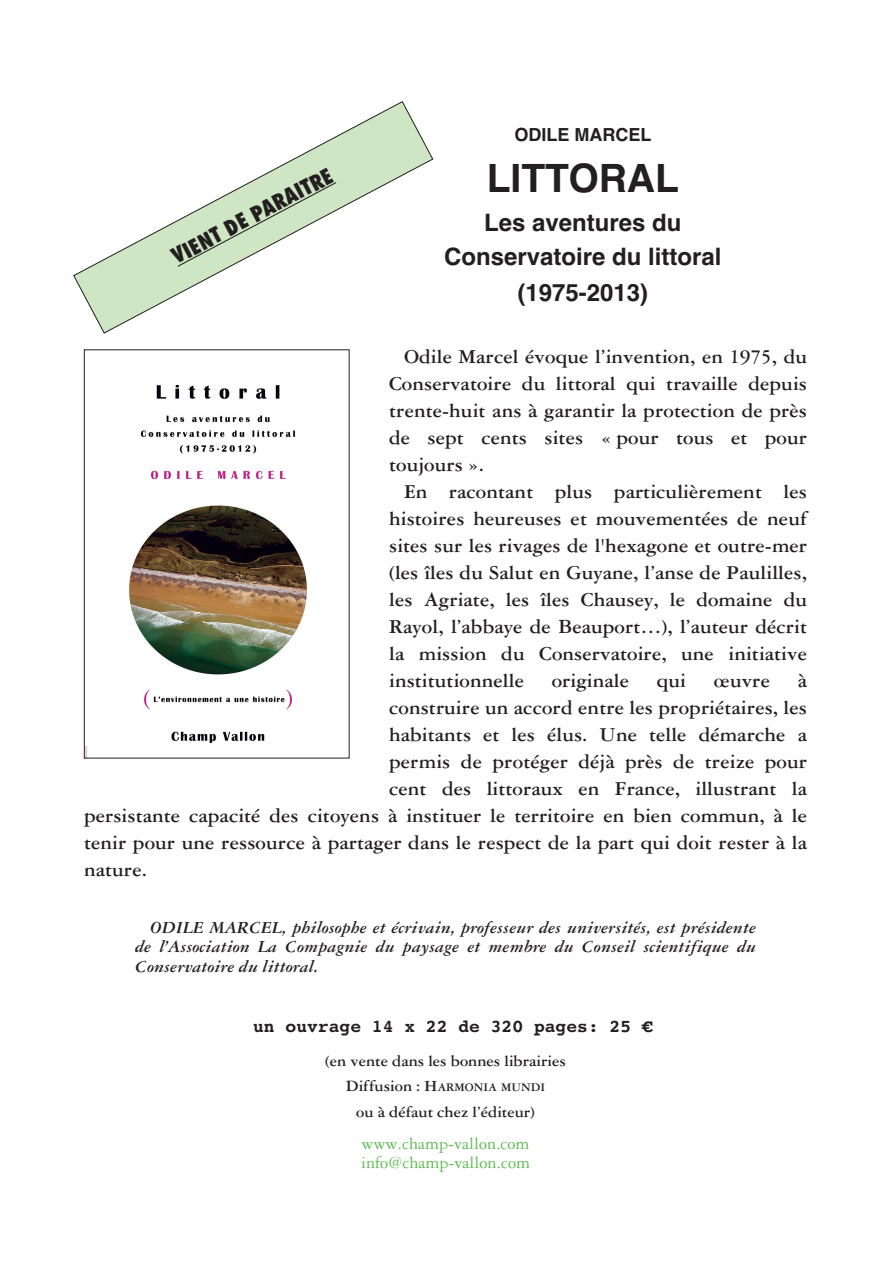
<style>
.page{position:relative;width:893px;height:1263px;background:#fff}
.page>*{position:absolute;margin:0;border:0;box-sizing:border-box;transform-origin:0 0}
.t1{font:700 39px "Helvetica";color:#231f20}
.t2{font:700 24px/34.2px "Helvetica";color:#231f20;text-align:center}
.t3{font:700 21px/27px "Garamond Three";color:#231f20;text-align:justify}
.t4{font:800 condensed 21px "Futura";color:#231f20}
.t5{font:italic 700 18px/19.5px "Garamond Three";color:#231f20;text-align:justify}
.t6{font:18px/19.5px "Garamond Three";color:#5ebb50}
.t7{font:700 18px "Courier";color:#231f20}
.t8{font:700 18px "Helvetica";color:#231f20}
.t9{font:700 16.5px "Garamond Three";color:#231f20}
.t10{font:700 12.3px "Garamond Three";color:#231f20}
.s1{font-size:16.5px}
</style>
<div class="page">
<img style="left:86px;top:384px;width:221px;height:372px">
<div style="left:84px;top:350px;width:265px;height:408px;border:1px solid #231f20"></div>
<svg style="left:74px;top:101px;width:359px;height:232px"></svg>
<svg style="left:176px;top:181px;width:161px;height:87px"></svg>
<p class="t4" style="left:169px;top:250px;width:181px;rotate:-28deg">VIENT DE PARAITRE</p>
<p class="t8" style="left:514px;top:128px;width:138px">ODILE MARCEL</p>
<h1 class="t1" style="left:487px;top:164px;width:194px">LITTORAL</h1>
<p class="t2" style="left:444px;top:207px;width:279px">Les aventures du<br>Conservatoire du littoral</p>
<p class="t2" style="left:517px;top:278px;width:132px">(1975-2013)</p>
<p class="t3" style="left:389px;top:345px;width:419px;text-indent:15px">Odile Marcel évoque l’invention, en 1975, du Conserva toire du littoral qui travaille depuis trente-huit ans à garantir la protection de près de sept cents sites « pour tous et pour toujours ».</p>
<p class="t3" style="left:389px;top:480px;width:419px;text-indent:15px">En racontant plus particulièrement les histoires heureuses et mouvementées de neuf sites sur les rivages de l'hexagone et outre-mer (les îles du Salut en Guyane, l’anse de Paulilles, les Agriate, les îles Chausey, le domaine du Rayol, l’abbaye de Beauport…), l’auteur décrit la mission du Conservatoire, une initiative institutionnelle</p>
<p class="t3" style="left:552px;top:669px;width:79px">originale</p>
<p class="t3" style="left:657px;top:669px;width:31px">qui</p>
<p class="t3" style="left:713px;top:669px;width:58px">œuvre</p>
<p class="t3" style="left:798px;top:669px;width:11px">à</p>
<p class="t3" style="left:389px;top:696px;width:419px">construire un accord entre les propriétaires, les</p>
<p class="t3" style="left:389px;top:723px;width:419px">habitants et les élus. Une telle démarche a</p>
<p class="t3" style="left:389px;top:750px;width:419px">permis de protéger déjà près de treize pour</p>
<p class="t3" style="left:389px;top:777px;width:419px">cent des littoraux en France, illustrant la</p>
<p class="t3" style="left:84px;top:804px;width:724px">persistante capacité des citoyens à instituer le territoire en bien commun, à le</p>
<p class="t3" style="left:84px;top:831px;width:724px">tenir pour une ressource à partager dans le respect de la part qui doit rester à la</p>
<p class="t3" style="left:84px;top:858px;width:65px">nature.</p>
<p class="t5" style="left:135px;top:919px;width:622px;text-indent:15px">ODILE MARCEL, philosophe et écrivain, professeur des universités, est présidente de l’Association La Compagnie du paysage et membre du Conseil scientifique du Conservatoire du littoral.</p>
<p class="t7" style="left:253px;top:1021px;width:401px">un ouvrage 14 x 22 de 320 pages: 25 €</p>
<p class="t9" style="left:325px;top:1055px;width:242px">(en vente dans les bonnes librairies</p>
<p class="t10" style="left:346px;top:1083px;width:201px"><span class="s1">Diffusion : H</span>ARMONIA MUNDI</p>
<p class="t9" style="left:356px;top:1106px;width:180px">ou à défaut chez l’éditeur)</p>
<p class="t6" style="left:361px;top:1135px;width:170px">www.champ-vallon.com info@champ-vallon.com</p>
</div>
